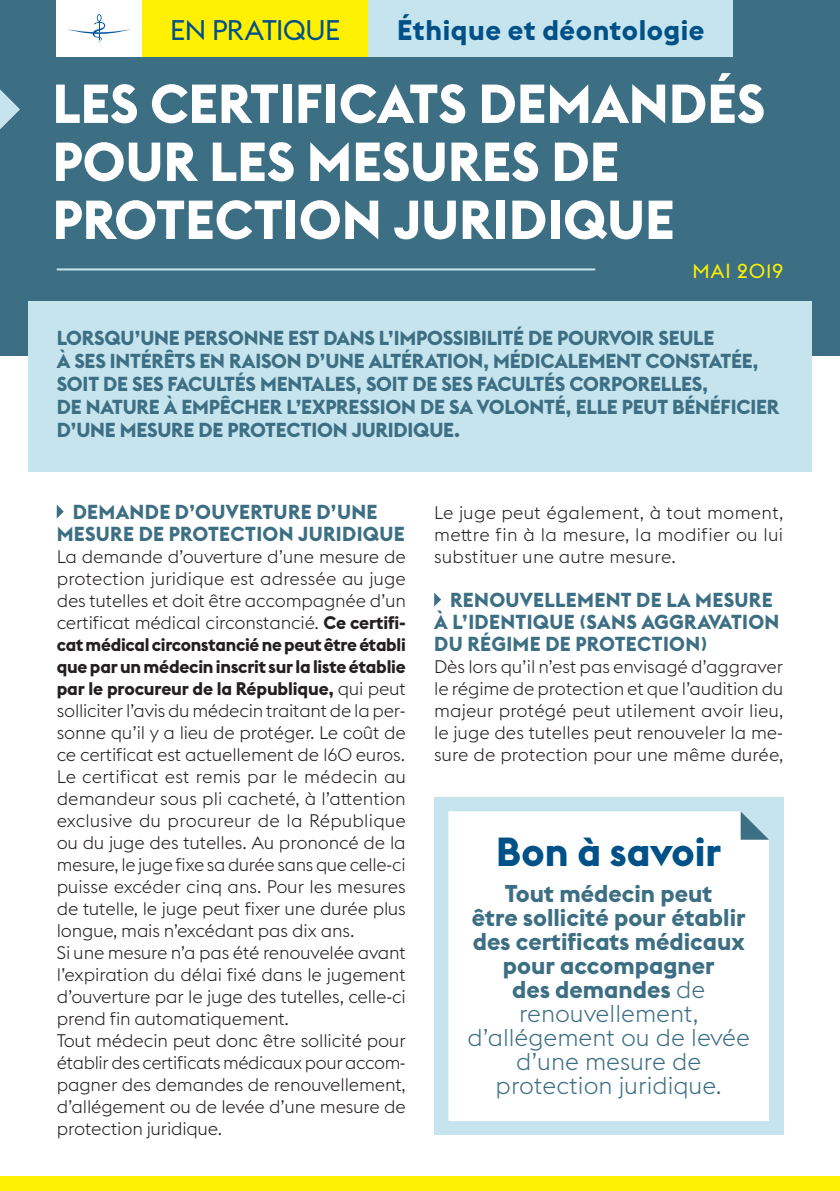
<style>
.page{position:relative;width:840px;height:1191px;background:#fff}
.page>*{position:absolute;margin:0;border:0;box-sizing:border-box;transform-origin:0 0}
.t1{font:700 54px/58px "Euclid Flex";color:#fff}
.t2{font:700 40px "Euclid Flex";color:#005187}
.t3{font:700 28px "Euclid Flex";letter-spacing:.02em;color:#005187}
.t4{font:28px "Euclid Flex";letter-spacing:-.02em;color:#005187}
.t5{font:700 24px/24px "Euclid Flex";color:#3d6f84;text-align:center}
.t6{font:700 20px/23px "Euclid Flex";letter-spacing:-.01em;color:#3d6f84}
.t7{font:700 20px/22px "Euclid Flex";letter-spacing:.015em;color:#3d6f84;text-align:center}
.t8{font:20px "Euclid Flex";letter-spacing:.02em;color:#fff101}
.t9{font:300 18px/22px "Euclid Flex";letter-spacing:-.01em;color:#231f20;text-align:justify}
.s1{font-weight:700}
.s2{font-weight:300}
</style>
<div class="page">
<div style="left:0;top:0;width:839px;height:355px;background:#3d6f84"></div>
<svg style="left:0;top:89px;width:20px;height:40px"></svg>
<div style="left:142px;top:0;width:226px;height:57px;background:#fff101"></div>
<div style="left:368px;top:0;width:364px;height:57px;background:#c6e4ed"></div>
<hr style="left:57px;top:268px;width:538px;height:2px;background:#c6e4ed">
<div style="left:57px;top:0;width:85px;height:57px;background:#fff"></div>
<svg style="left:68px;top:14px;width:63px;height:29px"></svg>
<div style="left:28px;top:301px;width:783px;height:170px;background:#c6e4ed"></div>
<div style="left:0;top:1176px;width:839px;height:15px;background:#fff101"></div>
<svg style="left:57px;top:505px;width:7px;height:13px"></svg>
<svg style="left:434px;top:592px;width:7px;height:14px"></svg>
<div style="left:434px;top:797px;width:348px;height:338px;background:#c6e4ed"></div>
<div style="left:448px;top:811px;width:320px;height:310px;background:#fff"></div>
<svg style="left:740px;top:811px;width:28px;height:28px"></svg>
<p class="t4" style="left:170px;top:14px;width:172px">EN PRATIQUE</p>
<p class="t3" style="left:397px;top:14px;width:309px">Éthique et déontologie</p>
<p class="t1" style="left:52px;top:75px;width:713px">LES CERTIFICATS DEMANDÉS<br>POUR LES MESURES DE<br>PROTECTION JURIDIQUE</p>
<p class="t8" style="left:692px;top:259px;width:92px">MAI 2019</p>
<p class="t6" style="left:57px;top:327px;width:723px">LORSQU’UNE PERSONNE EST DANS L’IMPOSSIBILITÉ DE POURVOIR SEULE<br>À SES INTÉRÊTS EN RAISON D’UNE ALTÉRATION, MÉDICALEMENT CONSTATÉE, SOIT DE SES FACULTÉS MENTALES, SOIT DE SES FACULTÉS CORPORELLES,<br>DE NATURE À EMPÊCHER L’EXPRESSION DE SA VOLONTÉ, ELLE PEUT BÉNÉFICIER D’UNE MESURE DE PROTECTION JURIDIQUE.</p>
<p class="t7" style="left:57px;top:501px;width:349px">DEMANDE D’OUVERTURE D’UNE<br>MESURE DE PROTECTION JURIDIQUE</p>
<p class="t9" style="left:57px;top:545px;width:350px">La demande d’ouverture d’une mesure de protection juridique est adressée au juge des tutelles et doit être accompagnée d’un certificat médical circonstancié. <span class="s1">Ce certifi&shy;cat médical circonstancié ne peut être établi que par un médecin inscrit sur la liste établie par le procureur de la République,</span> qui peut solliciter l’avis du médecin traitant de la per&shy;sonne qu’il y a lieu de protéger. Le coût de ce certificat est actuellement de 160 euros.</p>
<p class="t9" style="left:57px;top:765px;width:350px">Le certificat est remis par le médecin au demandeur sous pli cacheté, à l’attention exclusive du procureur de la République ou du juge des tutelles. Au prononcé de la mesure, le juge fixe sa durée sans que celle-ci puisse excéder cinq ans. Pour les mesures de tutelle, le juge peut fixer une durée plus longue, mais n’excédant pas dix ans.</p>
<p class="t9" style="left:57px;top:941px;width:350px">Si une mesure n’a pas été renouvelée avant l’expiration du délai fixé dans le jugement d’ouverture par le juge des tutelles, celle-ci prend fin automatiquement.</p>
<p class="t9" style="left:57px;top:1029px;width:350px">Tout médecin peut donc être sollicité pour établir des certificats médicaux pour accom&shy;pagner des demandes de renouvellement, d’allégement ou de levée d’une mesure de protection juridique.</p>
<p class="t9" style="left:434px;top:501px;width:350px">Le juge peut également, à tout moment, mettre fin à la mesure, la modifier ou lui substituer une autre mesure.</p>
<p class="t7" style="left:434px;top:589px;width:346px;text-align:left;text-indent:16px">RENOUVELLEMENT DE LA MESURE<br>À L’IDENTIQUE (SANS AGGRAVATION<br>DU RÉGIME DE PROTECTION)</p>
<p class="t9" style="left:434px;top:655px;width:350px">Dès lors qu’il n’est pas envisagé d’aggraver le régime de protection et que l’audition du majeur protégé peut utilement avoir lieu, le juge des tutelles peut renouveler la me&shy;sure de protection pour une même durée,</p>
<p class="t2" style="left:496px;top:829px;width:226px">Bon à savoir</p>
<p class="t5" style="left:467px;top:881px;width:284px">Tout médecin peut<br>être sollicité pour établir des certificats médicaux pour accompagner<br>des demandes <span class="s2">de renouvellement, d’allégement ou de levée d’une mesure de protection juridique.</span></p>
</div>
